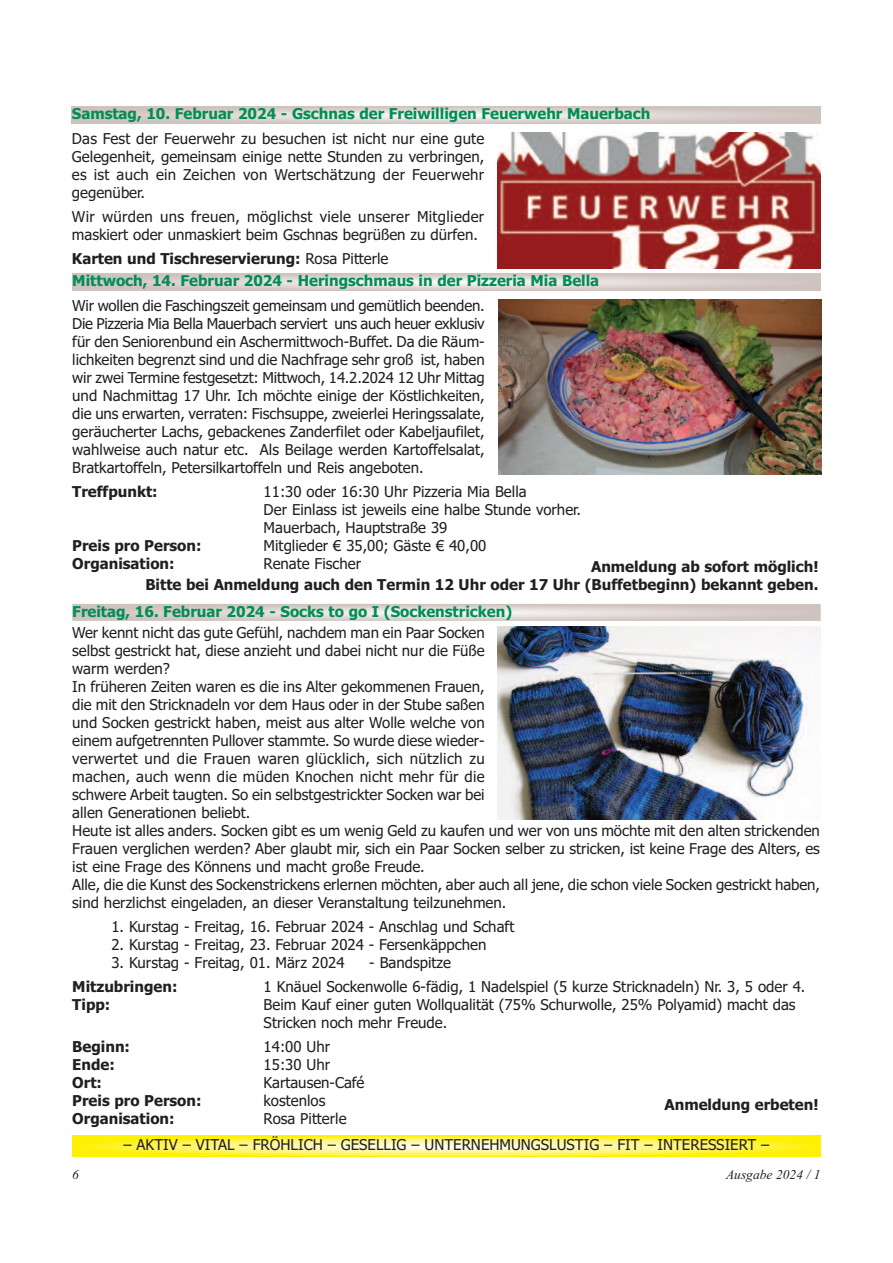
<style>
.page{position:relative;width:893px;height:1263px;background:#fff}
.page>*{position:absolute;margin:0;border:0;box-sizing:border-box;transform-origin:0 0}
.t1{font:15px/18px "Tahoma";color:#231f20}
.t2{font:700 15px/18px "Tahoma";color:#231f20;text-align:right}
.t3{font:700 15px/22.5px "Tahoma";color:#008e54}
.t4{font:italic 13.5px "Times New Roman";color:#231f20}
.s1{color:#231f20}
.s2{font-weight:400;color:#231f20}
</style>
<div class="page">
<svg style="left:72px;top:1135px;width:749px;height:22px;background:#fff452"></svg>
<svg style="left:72px;top:106px;width:748px;height:17px;background:#dad1ce"></svg>
<img style="left:497px;top:132px;width:323px;height:136px">
<svg style="left:72px;top:273px;width:749px;height:17px;background:#dad1ce"></svg>
<img style="left:498px;top:299px;width:323px;height:175px">
<svg style="left:72px;top:604px;width:749px;height:17px;background:#dad1ce"></svg>
<img style="left:497px;top:626px;width:324px;height:193px">
<p class="t3" style="left:72px;top:103px;width:580px">Samstag, 10. Februar 2024 - Gschnas der Freiwilligen Feuerwehr Mauerbach</p>
<p class="t1" style="left:72px;top:129px;width:414px;text-align:justify">Das Fest der Feuerwehr zu besuchen ist nicht nur eine gute Gelegenheit, gemeinsam einige nette Stunden zu verbringen, es ist auch ein Zeichen von Wertschätzung der Feuerwehr gegenüber.</p>
<p class="t1" style="left:72px;top:207px;width:414px">Wir würden uns freuen, möglichst viele unserer Mitglieder maskiert oder unmaskiert beim Gschnas begrüßen zu dürfen.</p>
<p class="t3" style="left:72px;top:247px;width:529px"><span class="s1">Karten und Tischreservierung:</span> <span class="s2">Rosa Pitterle<br></span>Mittwoch, 14. Februar 2024 - Heringschmaus in der Pizzeria Mia Bella</p>
<p class="t1" style="left:72px;top:296px;width:414px;text-align:justify">Wir wollen die Faschingszeit gemeinsam und gemütlich beenden.<br>Die Pizzeria Mia Bella Mauerbach serviert uns auch heuer exklusiv für den Seniorenbund ein Aschermittwoch-Buffet. Da die Räum&shy;lichkeiten begrenzt sind und die Nachfrage sehr groß ist, haben wir zwei Termine festgesetzt: Mittwoch, 14.2.2024 12 Uhr Mittag und Nachmittag 17 Uhr. Ich möchte einige der Köstlichkeiten, die uns erwarten, verraten: Fischsuppe, zweierlei Heringssalate, geräucherter Lachs, gebackenes Zanderfilet oder Kabeljaufilet, wahlweise auch natur etc. Als Beilage werden Kartoffelsalat, Bratkartoffeln, Petersilkartoffeln und Reis angeboten.</p>
<p class="t2" style="left:72px;top:483px;width:87px">Treffpunkt:</p>
<p class="t1" style="left:264px;top:483px;width:319px">11:30 oder 16:30 Uhr Pizzeria Mia Bella<br>Der Einlass ist jeweils eine halbe Stunde vorher.<br>Mauerbach, Hauptstraße 39</p>
<p class="t2" style="left:72px;top:537px;width:131px">Preis pro Person:</p>
<p class="t1" style="left:264px;top:537px;width:224px">Mitglieder € 35,00; Gäste € 40,00</p>
<p class="t2" style="left:72px;top:555px;width:104px">Organisation:</p>
<p class="t1" style="left:264px;top:555px;width:99px">Renate Fischer</p>
<p class="t3" style="left:72px;top:600px;width:441px">Freitag, 16. Februar 2024 - Socks to go I (Sockenstricken)</p>
<p class="t1" style="left:72px;top:624px;width:414px">Wer kennt nicht das gute Gefühl, nachdem man ein Paar Socken selbst gestrickt hat, diese anzieht und dabei nicht nur die Füße warm werden?<br>In früheren Zeiten waren es die ins Alter gekommenen Frauen, die mit den Stricknadeln vor dem Haus oder in der Stube saßen und Socken gestrickt haben, meist aus alter Wolle welche von einem aufgetrennten Pullover stammte. So wurde diese wieder&shy;verwertet und die Frauen waren glücklich, sich nützlich zu machen, auch wenn die müden Knochen nicht mehr für die schwere Arbeit taugten. So ein selbstgestrickter Socken war bei allen Generationen beliebt.</p>
<p class="t2" style="left:145px;top:557px;width:675px">Anmeldung ab sofort möglich!<br>Bitte bei Anmeldung auch den Termin 12 Uhr oder 17 Uhr (Buffetbeginn) bekannt geben.</p>
<p class="t1" style="left:72px;top:822px;width:749px">Heute ist alles anders. Socken gibt es um wenig Geld zu kaufen und wer von uns möchte mit den alten strickenden Frauen verglichen werden? Aber glaubt mir, sich ein Paar Socken selber zu stricken, ist keine Frage des Alters, es ist eine Frage des Könnens und macht große Freude.<br>Alle, die die Kunst des Sockenstrickens erlernen möchten, aber auch all jene, die schon viele Socken gestrickt haben, sind herzlichst eingeladen, an dieser Veranstaltung teilzunehmen.</p>
<p class="t1" style="left:111px;top:918px;width:404px">1. Kurstag - Freitag, 16. Februar 2024 - Anschlag und Schaft</p>
<p class="t1" style="left:111px;top:936px;width:376px">2. Kurstag - Freitag, 23. Februar 2024 - Fersenkäppchen</p>
<p class="t1" style="left:111px;top:954px;width:235px">3. Kurstag - Freitag, 01. März 2024</p>
<p class="t1" style="left:369px;top:954px;width:83px">- Bandspitze</p>
<p class="t2" style="left:72px;top:977px;width:107px">Mitzubringen:</p>
<p class="t1" style="left:264px;top:978px;width:543px">1 Knäuel Sockenwolle 6-fädig, 1 Nadelspiel (5 kurze Stricknadeln) Nr. 3, 5 oder 4.</p>
<p class="t2" style="left:72px;top:995px;width:40px">Tipp:</p>
<p class="t1" style="left:264px;top:996px;width:533px">Beim Kauf einer guten Wollqualität (75% Schurwolle, 25% Polyamid) macht das<br>Stricken noch mehr Freude.</p>
<p class="t2" style="left:72px;top:1037px;width:59px">Beginn:</p>
<p class="t1" style="left:264px;top:1037px;width:68px">14:00 Uhr</p>
<p class="t2" style="left:72px;top:1055px;width:44px">Ende:</p>
<p class="t1" style="left:264px;top:1055px;width:68px">15:30 Uhr</p>
<p class="t2" style="left:72px;top:1073px;width:31px">Ort:</p>
<p class="t1" style="left:264px;top:1073px;width:102px">Kartausen-Café</p>
<p class="t2" style="left:72px;top:1091px;width:131px">Preis pro Person:</p>
<p class="t1" style="left:264px;top:1091px;width:63px">kostenlos</p>
<p class="t2" style="left:72px;top:1109px;width:104px">Organisation:</p>
<p class="t1" style="left:264px;top:1109px;width:84px">Rosa Pitterle</p>
<p class="t2" style="left:664px;top:1096px;width:155px">Anmeldung erbeten!</p>
<p class="t1" style="left:124px;top:1136px;width:647px">– AKTIV – VITAL – FRÖHLICH – GESELLIG – UNTERNEHMUNGSLUSTIG – FIT – INTERESSIERT –</p>
<p class="t4" style="left:72px;top:1166px;width:8px">6</p>
<p class="t4" style="left:726px;top:1166px;width:96px">Ausgabe 2024 / 1</p>
</div>
